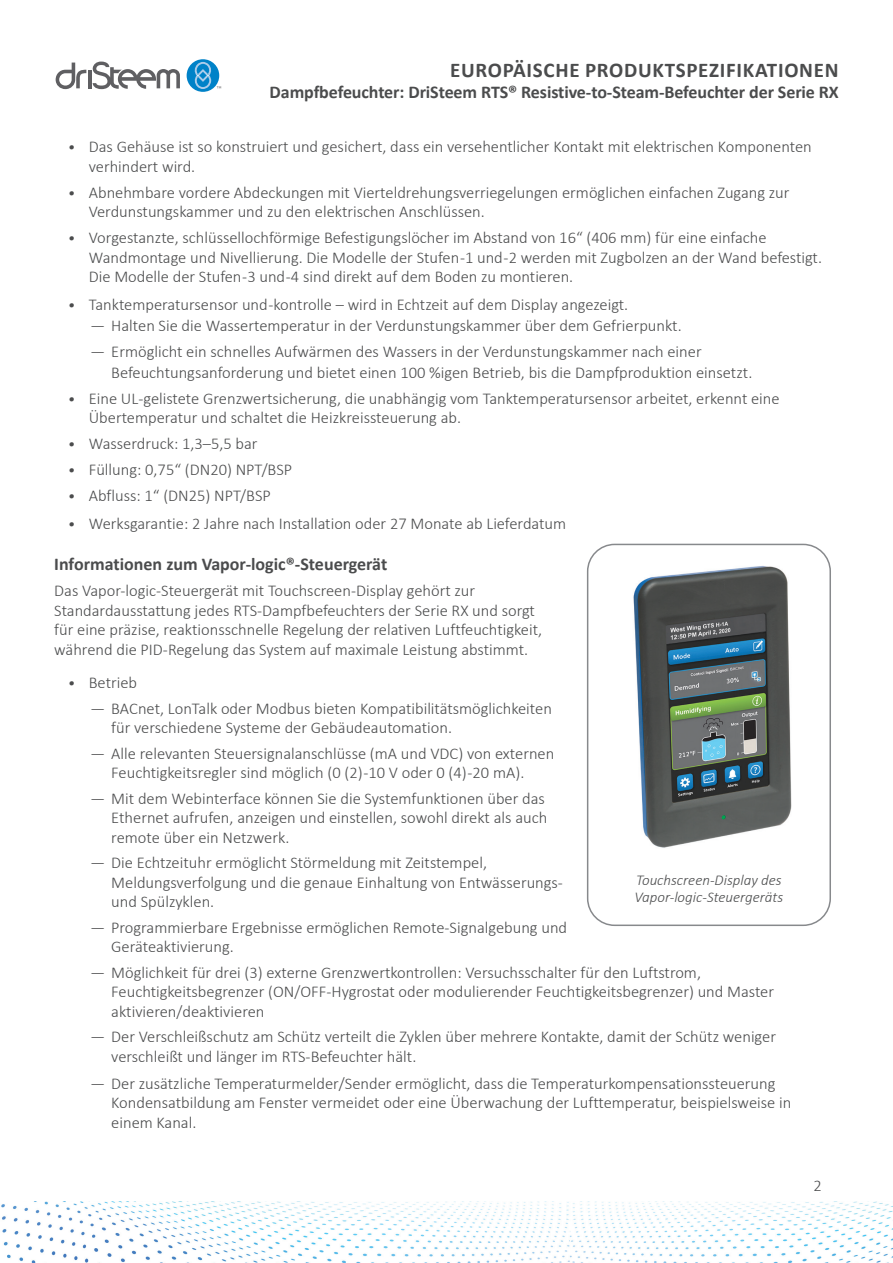
<style>
.page{position:relative;width:893px;height:1263px;background:#fff}
.page>*{position:absolute;margin:0;border:0;box-sizing:border-box;transform-origin:0 0}
.t1{font:700 21px "Calibri";letter-spacing:.035em;color:#4b4c4d}
.Paragraph_Style_1{font:700 18px "Calibri";letter-spacing:-.005em;color:#4b4c4d}
.Paragraph_Style_1-2{font:300 16.5px/19.5px "Calibri";color:#4b4c4d}
.Caption_paragraph{font:italic 300 15px/16.5px "Calibri";color:#4b4c4d}
.s1{font-style:italic;font-size:15px}
.s2{font-style:italic}
</style>
<div class="page">
<div style="left:187px;top:59px;width:32px;height:33px;background:#0082c8;border-radius:50%"></div>
<hr style="left:88px;top:70px;width:3px;height:18px;background:#5f5f62">
<svg style="left:56px;top:63px;width:30px;height:26px"></svg>
<svg style="left:92px;top:62px;width:88px;height:27px"></svg>
<svg style="left:194px;top:62px;width:27px;height:27px"></svg>
<img style="left:1px;top:1201px;width:892px;height:62px">
<div style="left:587px;top:544px;width:244px;height:382px;border:2px solid #87898c;border-radius:27px"></div>
<img style="left:633px;top:566px;width:159px;height:282px">
<p class="t1" style="left:450px;top:55px;width:390px">EUROPÄISCHE PRODUKTSPEZIFIKATIONEN</p>
<p class="Paragraph_Style_1" style="left:270px;top:79px;width:571px">Dampfbefeuchter: DriSteem RTS® Resistive-to-Steam-Befeuchter der Serie RX</p>
<p class="Paragraph_Style_1-2" style="left:89px;top:137px;width:724px;text-indent:-21px"><span class="s1">•</span> Das Gehäuse ist so konstruiert und gesichert, dass ein versehentlicher Kontakt mit elektrischen Komponenten verhindert wird.</p>
<p class="Paragraph_Style_1-2" style="left:89px;top:182px;width:702px;text-indent:-21px"><span class="s1">•</span> Abnehmbare vordere Abdeckungen mit Vierteldrehungsverriegelungen ermöglichen einfachen Zugang zur<br>Verdunstungskammer und zu den elektrischen Anschlüssen.</p>
<p class="Paragraph_Style_1-2" style="left:89px;top:228px;width:735px;text-indent:-21px"><span class="s1">•</span> Vorgestanzte, schlüssellochförmige Befestigungslöcher im Abstand von 16“ (406 mm) für eine einfache<br>Wandmontage und Nivellierung. Die Modelle der Stufen -1 und -2 werden mit Zugbolzen an der Wand befestigt.<br>Die Modelle der Stufen -3 und -4 sind direkt auf dem Boden zu montieren.</p>
<p class="Paragraph_Style_1-2" style="left:68px;top:294px;width:562px"><span class="s1">•</span> Tanktemperatursensor und -kontrolle – wird in Echtzeit auf dem Display angezeigt.</p>
<p class="Paragraph_Style_1-2" style="left:90px;top:315px;width:593px"><span class="s2">—</span> Halten Sie die Wassertemperatur in der Verdunstungskammer über dem Gefrierpunkt.</p>
<p class="Paragraph_Style_1-2" style="left:111px;top:341px;width:643px;line-height:21px;text-indent:-21px"><span class="s2">—</span> Ermöglicht ein schnelles Aufwärmen des Wassers in der Verdunstungskammer nach einer<br>Befeuchtungsanforderung und bietet einen 100 %igen Betrieb, bis die Dampfproduktion einsetzt.</p>
<p class="Paragraph_Style_1-2" style="left:89px;top:388px;width:692px;text-indent:-21px"><span class="s1">•</span> Eine UL-gelistete Grenzwertsicherung, die unabhängig vom Tanktemperatursensor arbeitet, erkennt eine<br>Übertemperatur und schaltet die Heizkreissteuerung ab.</p>
<p class="Paragraph_Style_1-2" style="left:68px;top:434px;width:191px"><span class="s1">•</span> Wasserdruck: 1,3–5,5 bar</p>
<p class="Paragraph_Style_1-2" style="left:68px;top:460px;width:226px"><span class="s1">•</span> Füllung: 0,75“ (DN20) NPT/BSP</p>
<p class="Paragraph_Style_1-2" style="left:68px;top:486px;width:205px"><span class="s1">•</span> Abfluss: 1“ (DN25) NPT/BSP</p>
<p class="Paragraph_Style_1-2" style="left:68px;top:513px;width:500px"><span class="s1">•</span> Werksgarantie: 2 Jahre nach Installation oder 27 Monate ab Lieferdatum</p>
<p class="Paragraph_Style_1" style="left:54px;top:551px;width:334px">Informationen zum Vapor-logic®-Steuergerät</p>
<p class="Paragraph_Style_1-2" style="left:54px;top:581px;width:489px">Das Vapor-logic-Steuergerät mit Touchscreen-Display gehört zur Standardausstattung jedes RTS-Dampfbefeuchters der Serie RX und sorgt für eine präzise, reaktionsschnelle Regelung der relativen Luftfeuchtigkeit, während die PID-Regelung das System auf maximale Leistung abstimmt.</p>
<p class="Paragraph_Style_1-2" style="left:68px;top:672px;width:71px"><span class="s1">•</span> Betrieb</p>
<p class="Paragraph_Style_1-2" style="left:111px;top:698px;width:442px;text-indent:-21px"><span class="s2">—</span> BACnet, LonTalk oder Modbus bieten Kompatibilitätsmöglichkeiten für verschiedene Systeme der Gebäudeautomation.</p>
<p class="Paragraph_Style_1-2" style="left:90px;top:743px;width:465px;text-align:center"><span class="s2">—</span> Alle relevanten Steuersignalanschlüsse (mA und VDC) von externen<br>Feuchtigkeitsregler sind möglich (0 (2) -10 V oder 0 (4) -20 mA).</p>
<p class="Paragraph_Style_1-2" style="left:111px;top:788px;width:437px;text-indent:-21px"><span class="s2">—</span> Mit dem Webinterface können Sie die Systemfunktionen über das<br>Ethernet aufrufen, anzeigen und einstellen, sowohl direkt als auch remote über ein Netzwerk.</p>
<p class="Paragraph_Style_1-2" style="left:111px;top:853px;width:453px;text-indent:-21px"><span class="s2">—</span> Die Echtzeituhr ermöglicht Störmeldung mit Zeitstempel,<br>Meldungsverfolgung und die genaue Einhaltung von Entwässerungs&shy;und Spülzyklen.</p>
<p class="Paragraph_Style_1-2" style="left:111px;top:917px;width:457px;text-indent:-21px"><span class="s2">—</span> Programmierbare Ergebnisse ermöglichen Remote-Signalgebung und<br>Geräteaktivierung.</p>
<p class="Paragraph_Style_1-2" style="left:111px;top:962px;width:664px;text-indent:-21px"><span class="s2">—</span> Möglichkeit für drei (3) externe Grenzwertkontrollen: Versuchsschalter für den Luftstrom,<br>Feuchtigkeitsbegrenzer (ON/OFF-Hygrostat oder modulierender Feuchtigkeitsbegrenzer) und Master aktivieren/deaktivieren</p>
<p class="Paragraph_Style_1-2" style="left:111px;top:1027px;width:666px;text-indent:-21px"><span class="s2">—</span> Der Verschleißschutz am Schütz verteilt die Zyklen über mehrere Kontakte, damit der Schütz weniger verschleißt und länger im RTS-Befeuchter hält.</p>
<p class="Paragraph_Style_1-2" style="left:111px;top:1073px;width:681px;text-indent:-21px"><span class="s2">—</span> Der zusätzliche Temperaturmelder/Sender ermöglicht, dass die Temperaturkompensationssteuerung<br>Kondensatbildung am Fenster vermeidet oder eine Überwachung der Lufttemperatur, beispielsweise in einem Kanal.</p>
<p class="Caption_paragraph" style="left:635px;top:872px;width:150px">Touchscreen-Display des<br>Vapor-logic-Steuergeräts</p>
<p class="Paragraph_Style_1-2" style="left:813px;top:1175px;width:10px">2</p>
</div>
